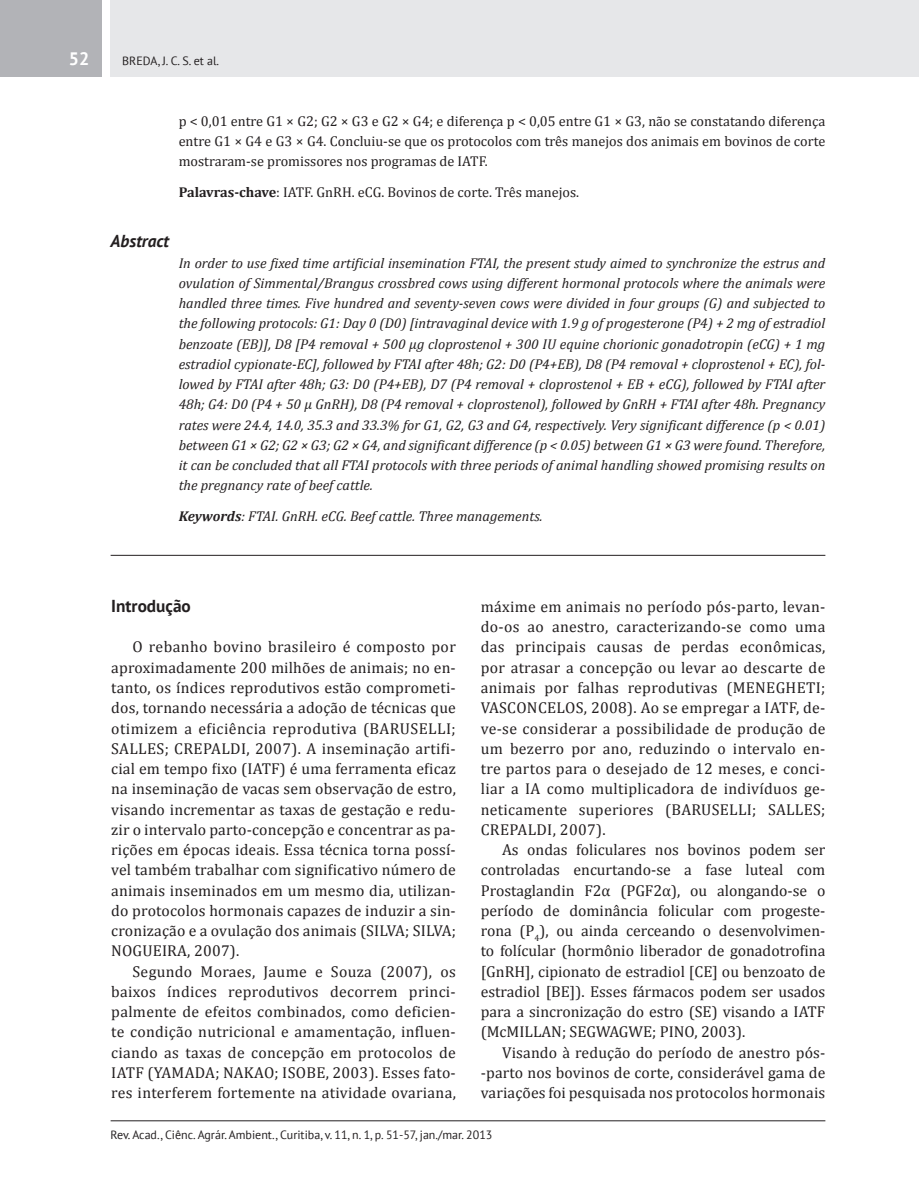
<style>
.page{position:relative;width:919px;height:1191px;background:#fff}
.page>*{position:absolute;margin:0;border:0;box-sizing:border-box;transform-origin:0 0}
.Número_de_páginas{font:700 18px "PT Sans";color:#fff}
.Título_1{font:700 17.25px "PT Sans";color:#231f20}
.Título_-_Abstract{font:italic 700 17.25px "PT Sans";color:#231f20}
.Corpo_de_texto{font:15.75px/20.2px "Cambria";letter-spacing:.01em;color:#231f20;text-align:justify}
.Texto_-_Abstract_EN{font:italic 14.25px/20.2px "Cambria";color:#231f20;text-align:justify}
.Texto_-_Resumo{font:14.25px/20.2px "Cambria";color:#231f20;text-align:justify}
.Palavras-chave{font:14.25px "Cambria";color:#231f20}
.Keywords_EN{font:italic 14.25px "Cambria";color:#231f20}
.Rodapé{font:12px "PT Sans";color:#231f20}
.Cabeçalho{font:12px "PT Sans";color:#231f20}
.s1{font-weight:700}
</style>
<div class="page">
<div style="left:111px;top:0;width:807px;height:77px;background:#e6e7e9"></div>
<div style="left:0;top:0;width:102px;height:77px;background:#b2b3b7"></div>
<hr style="left:111px;top:1120px;width:714px;height:1px;background:#231f20">
<hr style="left:111px;top:555px;width:714px;height:1px;background:#231f20">
<p class="Número_de_páginas" style="left:69px;top:47px;width:22px">52</p>
<p class="Cabeçalho" style="left:122px;top:53px;width:98px">BREDA, J. C. S. et al.</p>
<p class="Texto_-_Resumo" style="left:179px;top:111px;width:648px">p &lt; 0,01 entre G1 × G2; G2 × G3 e G2 × G4; e diferença p &lt; 0,05 entre G1 × G3, não se constatando diferença entre G1 × G4 e G3 × G4. Concluiu-se que os protocolos com três manejos dos animais em bovinos de corte mostraram-se promissores nos programas de IATF.</p>
<p class="Palavras-chave" style="left:179px;top:183px;width:402px"><span class="s1">Palavras-chave</span>: IATF. GnRH. eCG. Bovinos de corte. Três manejos.</p>
<p class="Título_-_Abstract" style="left:111px;top:230px;width:60px">Abstract</p>
<p class="Texto_-_Abstract_EN" style="left:179px;top:252px;width:648px">In order to use fixed time artificial insemination FTAI, the present study aimed to synchronize the estrus and ovulation of Simmental/Brangus crossbred cows using different hormonal protocols where the animals were handled three times. Five hundred and seventy-seven cows were divided in four groups (G) and subjected to the following protocols: G1: Day 0 (D0) [intravaginal device with 1.9 g of progesterone (P4) + 2 mg of estradiol benzoate (EB)], D8 [P4 removal + 500 µg cloprostenol + 300 IU equine chorionic gonadotropin (eCG) + 1 mg estradiol cypionate-EC], followed by FTAI after 48h; G2: D0 (P4+EB), D8 (P4 removal + cloprostenol + EC), fol&shy;lowed by FTAI after 48h; G3: D0 (P4+EB), D7 (P4 removal + cloprostenol + EB + eCG), followed by FTAI after 48h; G4: D0 (P4 + 50 µ GnRH), D8 (P4 removal + cloprostenol), followed by GnRH + FTAI after 48h. Pregnancy rates were 24.4, 14.0, 35.3 and 33.3% for G1, G2, G3 and G4, respectively. Very significant difference (p &lt; 0.01) between G1 × G2; G2 × G3; G2 × G4, and significant difference (p &lt; 0.05) between G1 × G3 were found. Therefore, it can be concluded that all FTAI protocols with three periods of animal handling showed promising results on the pregnancy rate of beef cattle.</p>
<p class="Keywords_EN" style="left:179px;top:506px;width:365px"><span class="s1">Keywords</span>: FTAI. GnRH. eCG. Beef cattle. Three managements.</p>
<p class="Título_1" style="left:111px;top:594px;width:81px">Introdução</p>
<p class="Corpo_de_texto" style="left:111px;top:637px;width:346px;text-indent:21px">O rebanho bovino brasileiro é composto por aproximadamente 200 milhões de animais; no en&shy;tanto, os índices reprodutivos estão comprometi&shy;dos, tornando necessária a adoção de técnicas que otimizem a eficiência reprodutiva (BARUSELLI; SALLES; CREPALDI, 2007). A inseminação artifi&shy;cial em tempo fixo (IATF) é uma ferramenta eficaz na inseminação de vacas sem observação de estro, visando incrementar as taxas de gestação e redu&shy;zir o intervalo parto-concepção e concentrar as pa&shy;rições em épocas ideais. Essa técnica torna possí&shy;vel também trabalhar com significativo número de animais inseminados em um mesmo dia, utilizan&shy;do protocolos hormonais capazes de induzir a sin&shy;cronização e a ovulação dos animais (SILVA; SILVA; NOGUEIRA, 2007).</p>
<p class="Corpo_de_texto" style="left:111px;top:961px;width:346px;text-indent:21px">Segundo Moraes, Jaume e Souza (2007), os baixos índices reprodutivos decorrem princi&shy;palmente de efeitos combinados, como deficien&shy;te condição nutricional e amamentação, influen&shy;ciando as taxas de concepção em protocolos de IATF (YAMADA; NAKAO; ISOBE, 2003). Esses fato&shy;res interferem fortemente na atividade ovariana,</p>
<p class="Corpo_de_texto" style="left:480px;top:596px;width:346px">máxime em animais no período pós-parto, levan&shy;do-os ao anestro, caracterizando-se como uma das principais causas de perdas econômicas, por atrasar a concepção ou levar ao descarte de animais por falhas reprodutivas (MENEGHETI; VASCONCELOS, 2008). Ao se empregar a IATF, de&shy;ve-se considerar a possibilidade de produção de um bezerro por ano, reduzindo o intervalo en&shy;tre partos para o desejado de 12 meses, e conci&shy;liar a IA como multiplicadora de indivíduos ge&shy;neticamente superiores (BARUSELLI; SALLES; CREPALDI, 2007).</p>
<p class="Corpo_de_texto" style="left:480px;top:839px;width:346px;text-indent:21px">As ondas foliculares nos bovinos podem ser controladas encurtando-se a fase luteal com Prostaglandin F2α (PGF2α), ou alongando-se o período de dominância folicular com progeste&shy;rona (P<sub>4</sub>), ou ainda cerceando o desenvolvimen&shy;to folícular (hormônio liberador de gonadotrofina [GnRH], cipionato de estradiol [CE] ou benzoato de estradiol [BE]). Esses fármacos podem ser usados para a sincronização do estro (SE) visando a IATF (McMILLAN; SEGWAGWE; PINO, 2003).</p>
<p class="Corpo_de_texto" style="left:480px;top:1042px;width:346px;text-indent:21px">Visando à redução do período de anestro pós--parto nos bovinos de corte, considerável gama de variações foi pesquisada nos protocolos hormonais</p>
<p class="Rodapé" style="left:111px;top:1126px;width:383px">Rev. Acad., Ciênc. Agrár. Ambient., Curitiba, v. 11, n. 1, p. 51-57, jan./mar. 2013</p>
</div>
